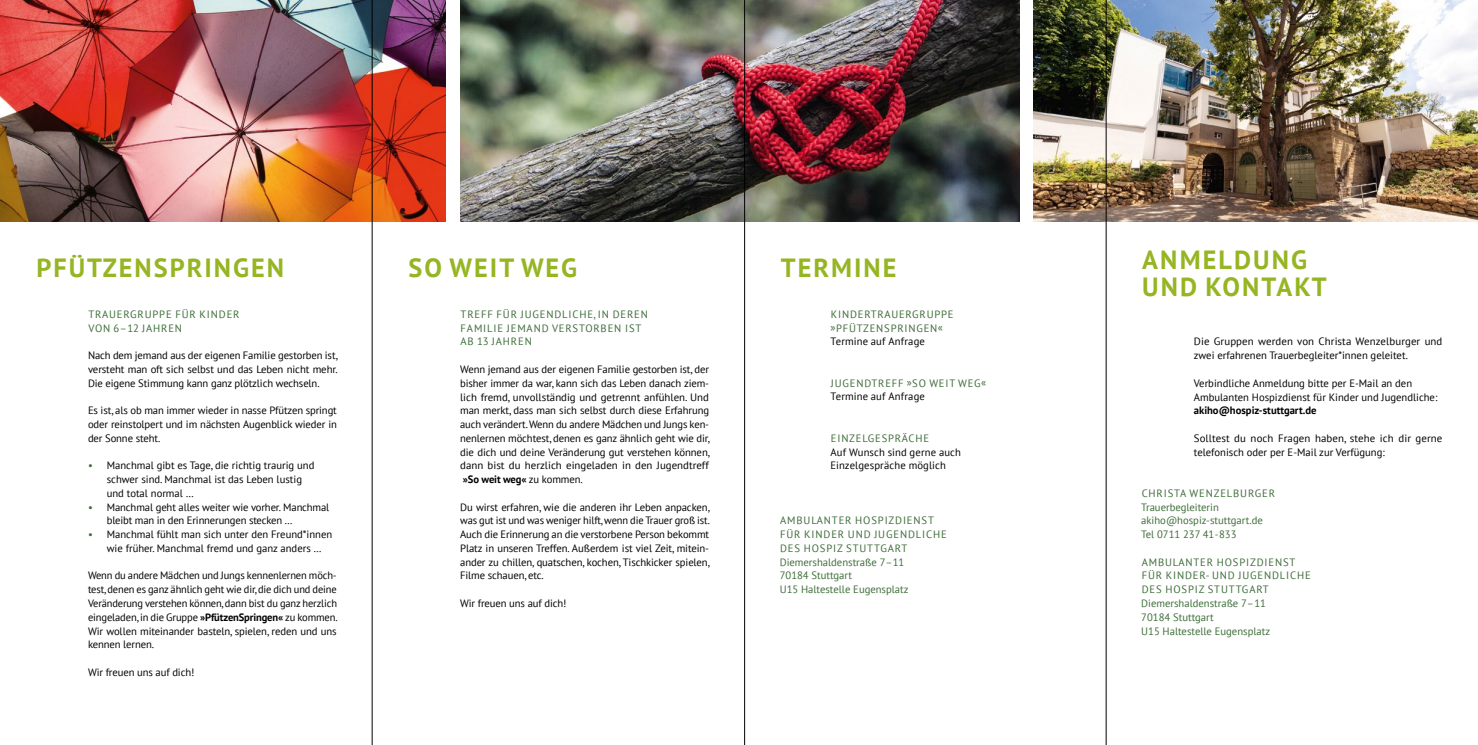
<style>
.page{position:relative;width:1478px;height:745px;background:#fff}
.page>*{position:absolute;margin:0;border:0;box-sizing:border-box;transform-origin:0 0}
.t1{font:700 26.25px/27.5px "PT Sans";letter-spacing:.075em;color:#96b522}
.t2{font:10.62px/13.8px "PT Sans";color:#000}
.t3{font:10.62px/13.8px "PT Sans";letter-spacing:.02em;color:#3c6c37}
.t4{font:10.62px/13.8px "PT Sans";letter-spacing:.075em;color:#3c6c37}
.t5{font:10.62px/13.8px "PT Sans";color:#3c6c37}
.t6{font:700 10.62px "PT Sans";color:#000}
.s1{font-weight:700}
.s2{color:#3c6c37}
</style>
<div class="page">
<img style="left:0;top:0;width:446px;height:221px">
<img style="left:460px;top:0;width:559px;height:221px">
<img style="left:1033px;top:0;width:444px;height:221px">
<hr style="left:372px;top:0;width:1px;height:744px;background:#000">
<hr style="left:744px;top:0;width:1px;height:744px;background:#000">
<hr style="left:1106px;top:0;width:1px;height:744px;background:#000">
<h1 class="t1" style="left:36px;top:253px;width:249px">PFÜTZENSPRINGEN</h1>
<h1 class="t1" style="left:409px;top:253px;width:170px">SO WEIT WEG</h1>
<h1 class="t1" style="left:781px;top:253px;width:117px">TERMINE</h1>
<p class="t4" style="left:830px;top:307px;width:124px">KINDERTRAUERGRUPPE »PFÜTZENSPRINGEN«</p>
<p class="t2" style="left:830px;top:334px;width:96px">Termine auf Anfrage</p>
<p class="t4" style="left:831px;top:375px;width:157px">JUGENDTREFF »SO WEIT WEG«</p>
<p class="t2" style="left:830px;top:389px;width:96px">Termine auf Anfrage</p>
<p class="t4" style="left:831px;top:430px;width:100px">EINZELGESPRÄCHE</p>
<p class="t2" style="left:830px;top:444px;width:132px">Auf Wunsch sind gerne auch<br>Einzelgespräche möglich</p>
<p class="t4" style="left:460px;top:307px;width:189px">TREFF FÜR JUGENDLICHE, IN DEREN<br>FAMILIE JEMAND VERSTORBEN IST<br>AB 13 JAHREN</p>
<p class="t2" style="left:460px;top:362px;width:251px;text-align:justify">Wenn jemand aus der eigenen Familie gestorben ist, der bisher immer da war, kann sich das Leben danach ziem&shy;lich fremd, unvollständig und getrennt anfühlen. Und man merkt, dass man sich selbst durch diese Erfahrung auch verändert. Wenn du andere Mädchen und Jungs ken&shy;nenlernen möchtest, denen es ganz ähnlich geht wie dir, die dich und deine Veränderung gut verstehen können, dann bist du herzlich eingeladen in den Jugendtreff <span class="s1">»So weit weg«</span> zu kommen.</p>
<p class="t2" style="left:460px;top:499px;width:251px;text-align:justify">Du wirst erfahren, wie die anderen ihr Leben anpacken, was gut ist und was weniger hilft, wenn die Trauer groß ist.<br>Auch die Erinnerung an die verstorbene Person bekommt Platz in unseren Treffen. Außerdem ist viel Zeit, mitein&shy;ander zu chillen, quatschen, kochen, Tischkicker spielen, Filme schauen, etc.</p>
<p class="t2" style="left:460px;top:595px;width:108px">Wir freuen uns auf dich!</p>
<p class="t4" style="left:88px;top:307px;width:153px">TRAUERGRUPPE FÜR KINDER<br>VON 6–12 JAHREN</p>
<p class="t2" style="left:88px;top:348px;width:251px;text-align:justify">Nach dem jemand aus der eigenen Familie gestorben ist, versteht man oft sich selbst und das Leben nicht mehr.<br>Die eigene Stimmung kann ganz plötzlich wechseln.</p>
<p class="t2" style="left:88px;top:403px;width:250px;text-align:justify">Es ist, als ob man immer wieder in nasse Pfützen springt oder reinstolpert und im nächsten Augenblick wieder in der Sonne steht.</p>
<p class="t2" style="left:107px;top:458px;width:209px;text-indent:-19px"><span class="s2">•</span> Manchmal gibt es Tage, die richtig traurig und schwer sind. Manchmal ist das Leben lustig und total normal …</p>
<p class="t2" style="left:107px;top:499px;width:224px;text-indent:-19px"><span class="s2">•</span> Manchmal geht alles weiter wie vorher. Manchmal bleibt man in den Erinnerungen stecken …</p>
<p class="t2" style="left:107px;top:527px;width:227px;text-indent:-19px"><span class="s2">•</span> Manchmal fühlt man sich unter den Freund*innen wie früher. Manchmal fremd und ganz anders …</p>
<p class="t2" style="left:88px;top:568px;width:251px;text-align:justify">Wenn du andere Mädchen und Jungs kennenlernen möch&shy;test, denen es ganz ähnlich geht wie dir, die dich und deine Veränderung verstehen können, dann bist du ganz herzlich eingeladen, in die Gruppe <span class="s1">»PfützenSpringen«</span> zu kommen.<br>Wir wollen miteinander basteln, spielen, reden und uns kennen lernen.</p>
<p class="t2" style="left:88px;top:664px;width:108px">Wir freuen uns auf dich!</p>
<p class="t3" style="left:780px;top:513px;width:168px">AMBULANTER HOSPIZDIENST<br>FÜR KINDER UND JUGENDLICHE<br>DES HOSPIZ STUTTGART<br>Diemershaldenstraße 7–11<br>70184 Stuttgart<br>U15 Haltestelle Eugensplatz</p>
<h1 class="t1" style="left:1142px;top:245px;width:186px">ANMELDUNG<br>UND KONTAKT</h1>
<p class="t2" style="left:1194px;top:334px;width:250px">Die Gruppen werden von Christa Wenzelburger und zwei erfahrenen Trauerbegleiter*innen geleitet.</p>
<p class="t2" style="left:1194px;top:375px;width:245px">Verbindliche Anmeldung bitte per E-Mail an den<br>Ambulanten Hospizdienst für Kinder und Jugendliche:</p>
<p class="t6" style="left:1194px;top:403px;width:124px">akiho@hospiz-stuttgart.de</p>
<p class="t2" style="left:1194px;top:430px;width:250px">Solltest du noch Fragen haben, stehe ich dir gerne telefonisch oder per E-Mail zur Verfügung:</p>
<p class="t5" style="left:1141px;top:485px;width:135px">CHRISTA WENZELBURGER<br>Trauerbegleiterin akiho@hospiz-stuttgart.de<br>Tel 0711 237 41-833</p>
<p class="t3" style="left:1141px;top:554px;width:171px">AMBULANTER HOSPIZDIENST<br>FÜR KINDER- UND JUGENDLICHE<br>DES HOSPIZ STUTTGART<br>Diemershaldenstraße 7–11<br>70184 Stuttgart<br>U15 Haltestelle Eugensplatz</p>
</div>
